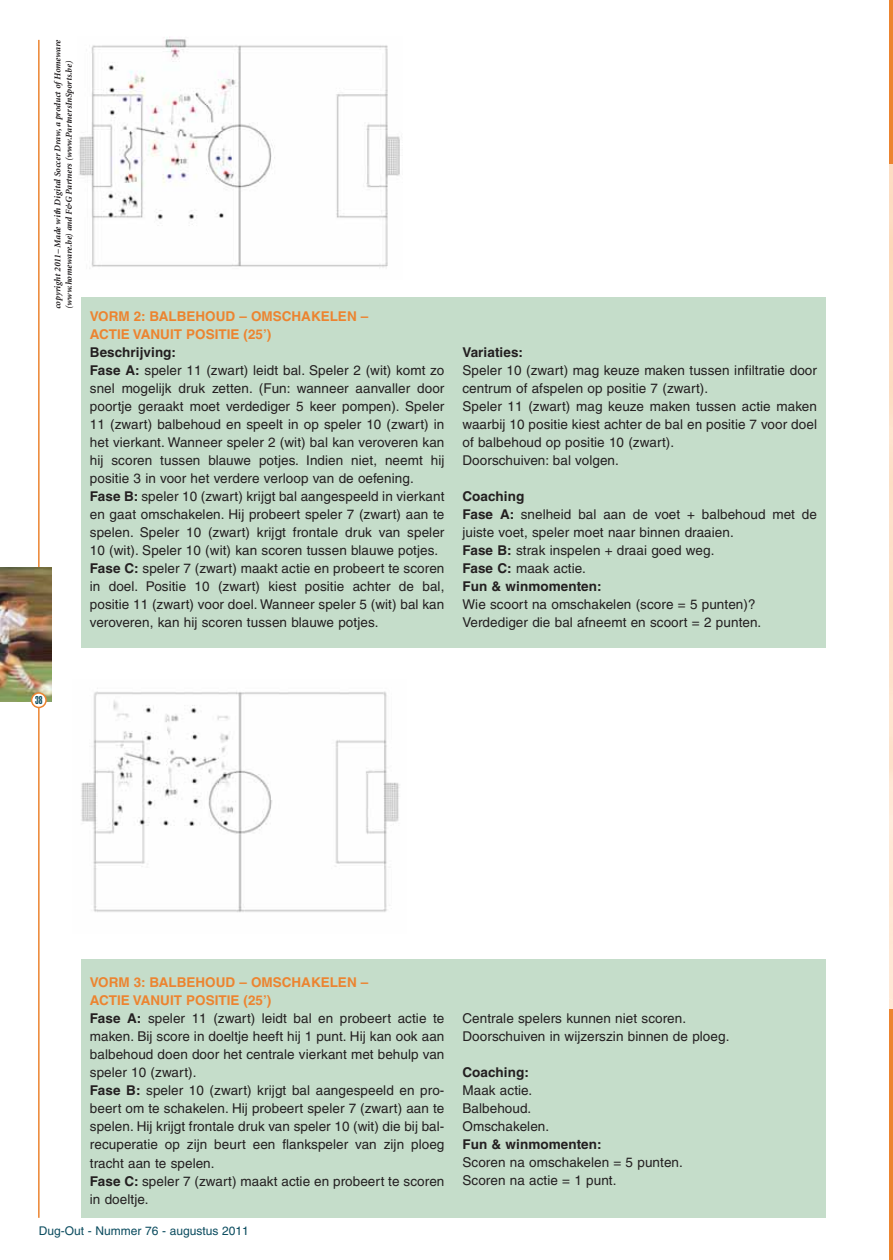
<style>
.page{position:relative;width:893px;height:1260px;background:#fff}
.page>*{position:absolute;margin:0;border:0;box-sizing:border-box;transform-origin:0 0}
.t1{font:13.5px/18px "Helvetica";letter-spacing:.005em;color:#231f20}
.t2{font:700 13.5px/18px "Helvetica";color:#ec8430}
.t3{font:700 13.5px "Helvetica";letter-spacing:.005em;color:#231f20}
.t4{font:12px "Helvetica";color:#0b4c5f}
.t5{font:900 extra-condensed 11.25px "Helvetica";color:#0b4c5f}
.t6{font:italic 700 9px/11.2px "Minion";color:#231f20}
.s1{font-weight:700}
.s2{font-weight:700;color:#ec8430}
</style>
<div class="page">
<hr style="left:889px;top:1009px;width:4px;height:251px;background:#ec8430">
<hr style="left:889px;top:0;width:4px;height:163px;background:#ec8430">
<hr style="left:38px;top:40px;width:2px;height:1178px;background:#ec8430">
<img style="left:0;top:567px;width:52px;height:135px">
<svg style="left:31px;top:692px;width:16px;height:16px"></svg>
<div style="left:81px;top:297px;width:744px;height:351px;background:#c5ddca"></div>
<div style="left:81px;top:959px;width:744px;height:259px;background:#c5ddca"></div>
<img style="left:79px;top:37px;width:321px;height:231px">
<img style="left:81px;top:691px;width:318px;height:222px">
<p class="t6" style="left:53px;top:309px;width:271px;rotate:-90deg">copyright 2011– Made with Digital Soccer Draw, a product of Homeware (www.homeware.be) and F&amp;G Partners (www.PartnersInSports.be)</p>
<p class="t2" style="left:90px;top:309px;width:280px">VORM 2: BALBEHOUD – OMSCHAKELEN –<br>ACTIE VANUIT POSITIE (25’)</p>
<p class="t1" style="left:90px;top:345px;width:356px"><span class="s1">Beschrijving:<br>Fase A:</span> speler 11 (zwart) leidt bal. Speler 2 (wit) komt zo snel mogelijk druk zetten. (Fun: wanneer aanvaller door poortje geraakt moet verdediger 5 keer pompen). Speler 11 (zwart) balbehoud en speelt in op speler 10 (zwart) in het vierkant. Wanneer speler 2 (wit) bal kan veroveren kan hij scoren tussen blauwe potjes. Indien niet, neemt hij positie 3 in voor het verdere verloop van de oefening.<br><span class="s1">Fase B:</span> speler 10 (zwart) krijgt bal aangespeeld in vierkant en gaat omschakelen. Hij probeert speler 7 (zwart) aan te spelen. Speler 10 (zwart) krijgt frontale druk van speler 10 (wit). Speler 10 (wit) kan scoren tussen blauwe potjes.<br><span class="s1">Fase C:</span> speler 7 (zwart) maakt actie en probeert te scoren in doel. Positie 10 (zwart) kiest positie achter de bal, positie 11 (zwart) voor doel. Wanneer speler 5 (wit) bal kan veroveren, kan hij scoren tussen blauwe potjes.</p>
<p class="t3" style="left:462px;top:348px;width:62px">Variaties:</p>
<p class="t1" style="left:462px;top:363px;width:356px">Speler 10 (zwart) mag keuze maken tussen infiltratie door centrum of afspelen op positie 7 (zwart).<br>Speler 11 (zwart) mag keuze maken tussen actie maken waarbij 10 positie kiest achter de bal en positie 7 voor doel of balbehoud op positie 10 (zwart).<br>Doorschuiven: bal volgen.</p>
<p class="t1" style="left:462px;top:489px;width:356px"><span class="s1">Coaching<br>Fase A:</span> snelheid bal aan de voet + balbehoud met de juiste voet, speler moet naar binnen draaien.<br><span class="s1">Fase B:</span> strak inspelen + draai goed weg.<br><span class="s1">Fase C:</span> maak actie.<br><span class="s1">Fun &amp; winmomenten:</span></p>
<p class="t1" style="left:462px;top:597px;width:300px">Wie scoort na omschakelen (score = 5 punten)?<br>Verdediger die bal afneemt en scoort = 2 punten.</p>
<p class="t5" style="left:35px;top:696px;width:9px">38</p>
<p class="t1" style="left:90px;top:975px;width:356px"><span class="s2">VORM 3: BALBEHOUD – OMSCHAKELEN –<br>ACTIE VANUIT POSITIE (25’)<br></span><span class="s1">Fase A:</span> speler 11 (zwart) leidt bal en probeert actie te maken. Bij score in doeltje heeft hij 1 punt. Hij kan ook aan balbehoud doen door het centrale vierkant met behulp van speler 10 (zwart).<br><span class="s1">Fase B:</span> speler 10 (zwart) krijgt bal aangespeeld en pro&shy;beert om te schakelen. Hij probeert speler 7 (zwart) aan te spelen. Hij krijgt frontale druk van speler 10 (wit) die bij bal&shy;recuperatie op zijn beurt een flankspeler van zijn ploeg tracht aan te spelen.<br><span class="s1">Fase C:</span> speler 7 (zwart) maakt actie en probeert te scoren in doeltje.</p>
<p class="t1" style="left:462px;top:1011px;width:269px">Centrale spelers kunnen niet scoren.<br>Doorschuiven in wijzerszin binnen de ploeg.</p>
<p class="t3" style="left:462px;top:1068px;width:68px">Coaching:</p>
<p class="t1" style="left:462px;top:1083px;width:88px">Maak actie.<br>Balbehoud.<br>Omschakelen.</p>
<p class="t3" style="left:462px;top:1140px;width:141px">Fun &amp; winmomenten:</p>
<p class="t1" style="left:462px;top:1155px;width:222px">Scoren na omschakelen = 5 punten.<br>Scoren na actie = 1 punt.</p>
<p class="t4" style="left:39px;top:1226px;width:212px">Dug-Out - Nummer 76 - augustus 2011</p>
</div>
